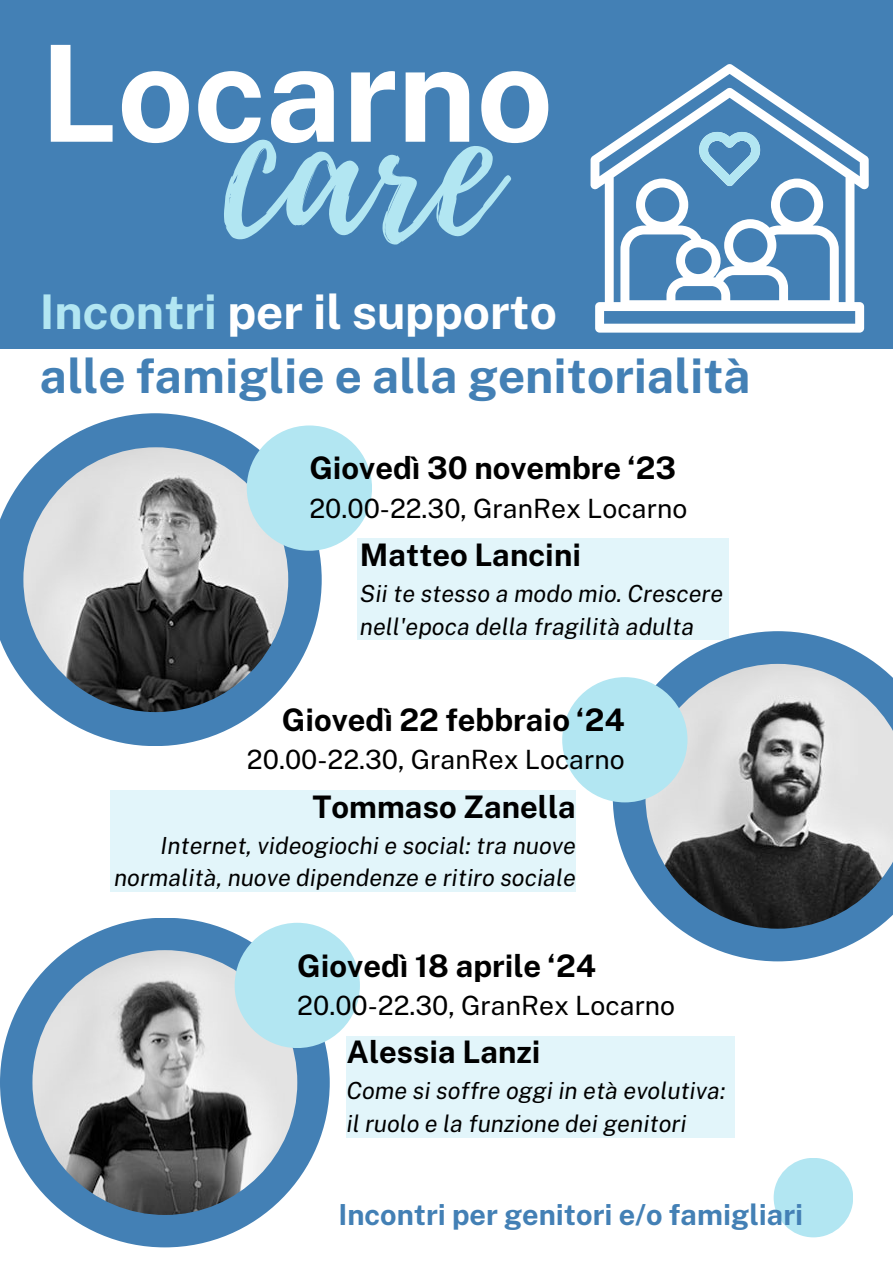
<style>
.page{position:relative;width:893px;height:1264px;background:#fff}
.page>*{position:absolute;margin:0;border:0;box-sizing:border-box;transform-origin:0 0}
.t1{font:193.95px "Playlist Script";color:#b2e6f2}
.t2{font:700 133.95px "Public Sans";color:#fff}
.t3{font:700 47.85px "Public Sans";color:#4380b5}
.t4{font:700 47.85px "Public Sans";color:#fff}
.t5{font:700 31.05px "Public Sans";color:#000}
.t6{font:700 28.95px "Public Sans";color:#4380b5}
.t7{font:26.55px "Public Sans";color:#000}
.t8{font:italic 23.55px/32.5px "Public Sans";color:#000}
.s1{color:#b2e6f2}
</style>
<div class="page">
<div style="left:0;top:0;width:892px;height:1262px;background:#4380b5"></div>
<svg style="left:590px;top:64px;width:278px;height:268px"></svg>
<svg style="left:696px;top:126px;width:69px;height:66px"></svg>
<div style="left:0;top:349px;width:892px;height:913px;background:#fff"></div>
<div style="left:773px;top:1157px;width:80px;height:80px;background:#b2e6f2;border-radius:50%"></div>
<div style="left:357px;top:538px;width:371px;height:101px;background:#e2f5fa"></div>
<div style="left:110px;top:790px;width:466px;height:101px;background:#e2f5fa"></div>
<svg style="left:0;top:413px;width:322px;height:333px;fill:#4380b5"></svg>
<div style="left:0;top:917px;width:330px;height:330px;background:#4380b5;border-radius:50%"></div>
<svg style="left:612px;top:631px;width:266px;height:330px"></svg>
<img style="left:23px;top:447px;width:265px;height:265px;border-radius:50%">
<img style="left:645px;top:664px;width:247px;height:264px">
<img style="left:32px;top:950px;width:265px;height:264px;border-radius:50%">
<div style="left:235px;top:922px;width:125px;height:126px;background:#b2e6f2;border-radius:50%"></div>
<div style="left:562px;top:677px;width:125px;height:125px;background:#b2e6f2;border-radius:50%"></div>
<div style="left:247px;top:425px;width:125px;height:125px;background:#b2e6f2;border-radius:50%"></div>
<div style="left:346px;top:1035px;width:388px;height:102px;background:#e2f5fa"></div>
<p class="t2" style="left:40px;top:14px;width:514px">Locarno</p>
<p class="t1" style="left:224px;top:27px;width:274px">care</p>
<p class="t4" style="left:40px;top:283px;width:518px"><span class="s1">Incontri</span> per il supporto</p>
<p class="t3" style="left:40px;top:347px;width:712px">alle famiglie e alla genitorialità</p>
<p class="t5" style="left:309px;top:450px;width:368px">Giovedì 30 novembre ‘23</p>
<p class="t7" style="left:309px;top:492px;width:379px">20.00-22.30, GranRex Locarno</p>
<p class="t5" style="left:360px;top:536px;width:222px">Matteo Lancini</p>
<p class="t8" style="left:360px;top:577px;width:365px">Sii te stesso a modo mio. Crescere nell'epoca della fragilità adulta</p>
<p class="t5" style="left:282px;top:701px;width:344px">Giovedì 22 febbraio ‘24</p>
<p class="t7" style="left:247px;top:744px;width:379px">20.00-22.30, GranRex Locarno</p>
<p class="t5" style="left:312px;top:788px;width:265px">Tommaso Zanella</p>
<p class="t8" style="left:114px;top:828px;width:463px;text-align:right">Internet, videogiochi e social: tra nuove normalità, nuove dipendenze e ritiro sociale</p>
<p class="t5" style="left:297px;top:947px;width:300px">Giovedì 18 aprile ‘24</p>
<p class="t7" style="left:297px;top:989px;width:379px">20.00-22.30, GranRex Locarno</p>
<p class="t5" style="left:346px;top:1033px;width:195px">Alessia Lanzi</p>
<p class="t8" style="left:346px;top:1074px;width:380px">Come si soffre oggi in età evolutiva:</p>
<p class="t8" style="left:346px;top:1106px;width:341px">il ruolo e la funzione dei genitori</p>
<p class="t6" style="left:338px;top:1197px;width:466px">Incontri per genitori e/o famigliari</p>
</div>
